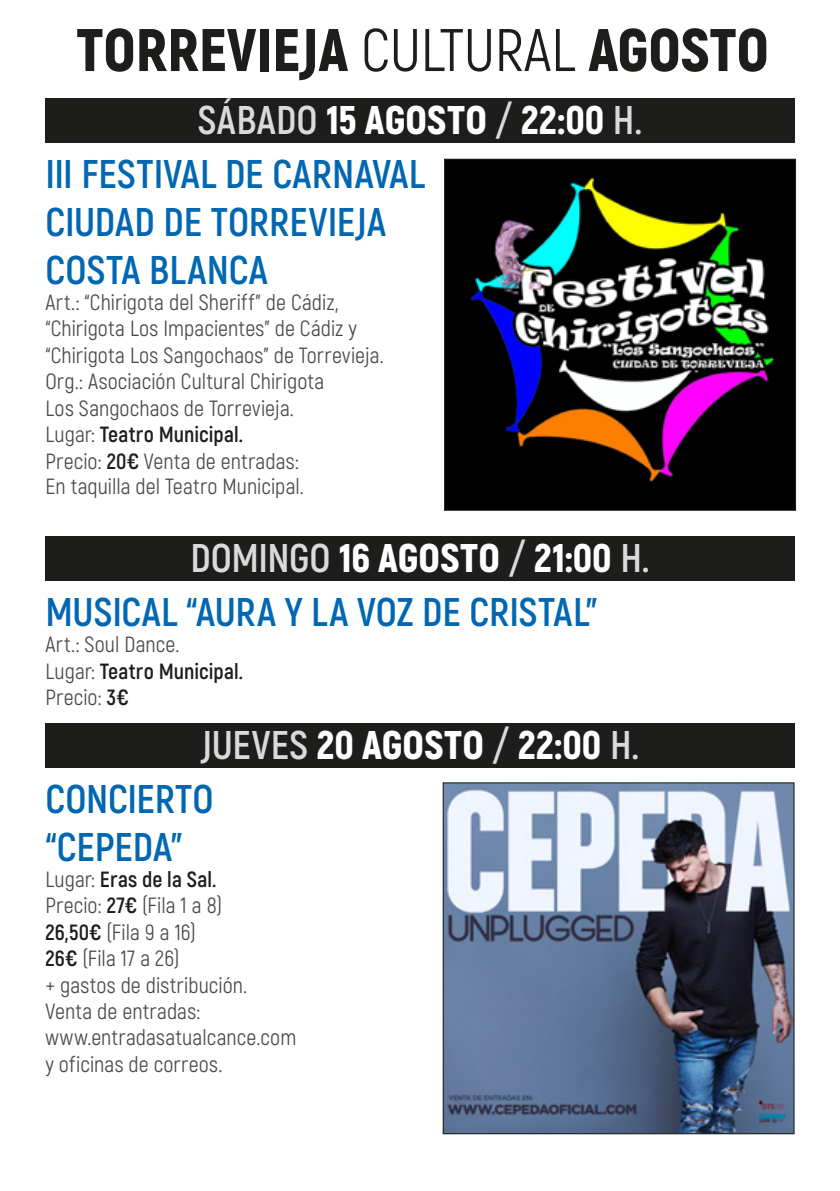
<style>
.page{position:relative;width:840px;height:1191px;background:#fff}
.page>*{position:absolute;margin:0;border:0;box-sizing:border-box;transform-origin:0 0}
.t1{font:900 60px "Akrobat";color:#1d1d1b}
.t2{font:700 40px/53.6px "Akrobat";color:#0067b2}
.t3{font:900 40px/53.6px "Akrobat";letter-spacing:.005em;color:#fff}
.t4{font:22px/26.4px "Akrobat";letter-spacing:.005em;color:#4a4a49}
.s1{font-weight:400}
.s2{color:#dadada}
.s3{font-weight:900;color:#fff}
.s4{font-weight:700;color:#1d1d1b}
.s5{font-weight:700;color:#dadada}
.s6{font-weight:700;color:#0067b2}
</style>
<div class="page">
<div style="left:45px;top:98px;width:749px;height:45px;background:#1d1d1b"></div>
<div style="left:45px;top:536px;width:749px;height:45px;background:#1d1d1b"></div>
<div style="left:45px;top:723px;width:749px;height:44px;background:#1d1d1b"></div>
<svg style="left:442px;top:782px;width:352px;height:352px"></svg>
<svg style="left:444px;top:158px;width:352px;height:353px;background:#2e2b2b"></svg>
<h1 class="t1" style="left:76px;top:11px;width:693px">TORREVIEJA <span class="s1">CULTURAL</span> AGOSTO</h1>
<h2 class="t2" style="left:45px;top:93px;width:598px;text-indent:152px"><span class="s2">SÁBADO</span> <span class="s3">15 AGOSTO</span> <span class="s2">/</span> <span class="s3">22:00</span> <span class="s2">H.<br></span>III FESTIVAL DE CARNAVAL</h2>
<h2 class="t2" style="left:45px;top:197px;width:342px;line-height:48px">CIUDAD DE TORREVIEJA<br>COSTA BLANCA</h2>
<p class="t4" style="left:45px;top:289px;width:340px">Art.: “Chirigota del Sheriff” de Cádiz, “Chirigota Los Impacientes” de Cádiz y “Chirigota Los Sangochaos” de Torrevieja.<br>Org.: Asociación Cultural Chirigota<br>Los Sangochaos de Torrevieja.<br>Lugar: <span class="s4">Teatro Municipal.<br></span>Precio: <span class="s4">20€</span> Venta de entradas:<br>En taquilla del Teatro Municipal.</p>
<h2 class="t2" style="left:45px;top:531px;width:605px;text-indent:145px"><span class="s2">DOMINGO</span> <span class="s3">16 AGOSTO</span> <span class="s2">/</span> <span class="s3">21:00</span> <span class="s2">H.<br></span>MUSICAL “AURA Y LA VOZ DE CRISTAL”</h2>
<p class="t4" style="left:45px;top:631px;width:199px">Art.: Soul Dance.<br>Lugar: <span class="s4">Teatro Municipal.<br></span>Precio: <span class="s4">3€</span></p>
<h2 class="t3" style="left:45px;top:717px;width:595px;text-indent:155px"><span class="s5">JUEVES</span> 20 AGOSTO <span class="s5">/</span> 22:00 <span class="s5">H.<br></span><span class="s6">CONCIERTO</span></h2>
<h2 class="t2" style="left:45px;top:819px;width:139px">“CEPEDA”</h2>
<p class="t4" style="left:45px;top:866px;width:252px">Lugar: <span class="s4">Eras de la Sal.<br></span>Precio: <span class="s4">27€</span> (Fila 1 a 8)<br><span class="s4">26,50€</span> (Fila 9 a 16)<br><span class="s4">26€</span> (Fila 17 a 26)<br>+ gastos de distribución.<br>Venta de entradas: www.entradasatualcance.com y oficinas de correos.</p>
</div>
